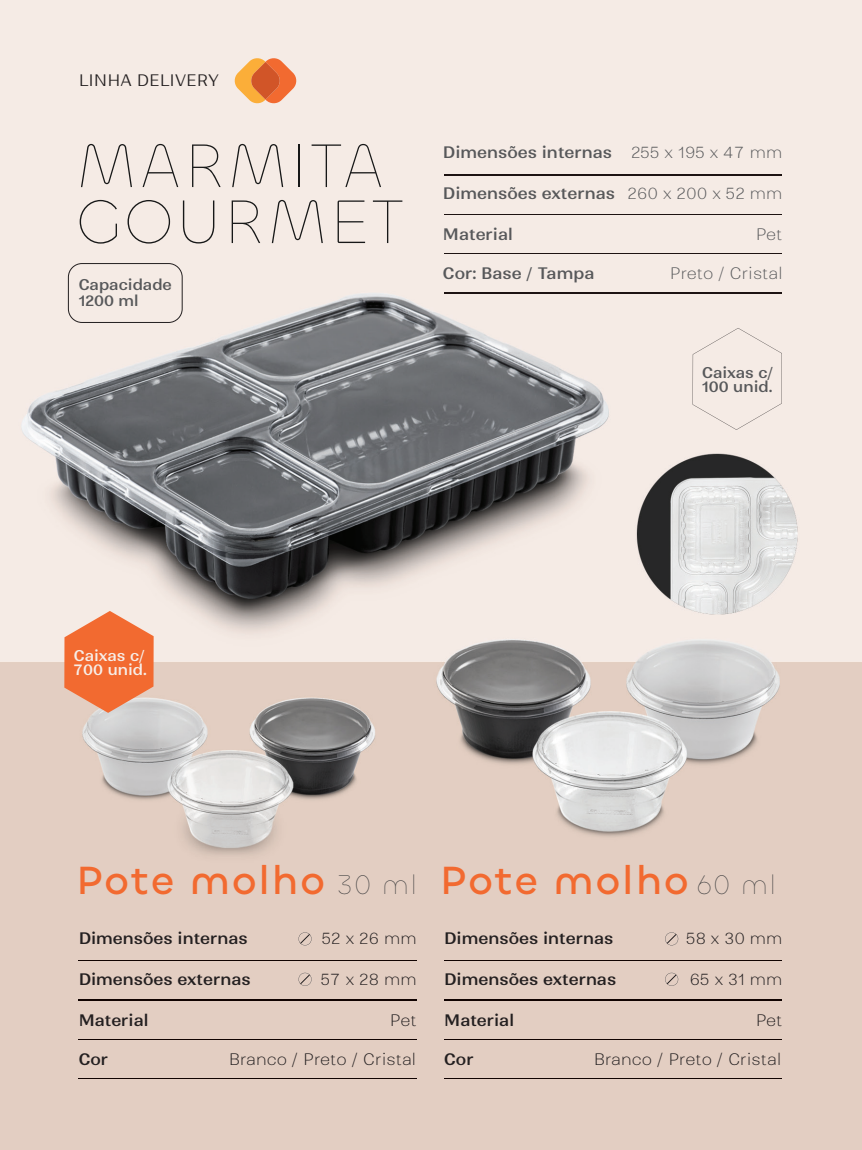
<style>
.page{position:relative;width:862px;height:1150px;background:#fff}
.page>*{position:absolute;margin:0;border:0;box-sizing:border-box;transform-origin:0 0}
.t1{font:200 64px/56px "Chillax";letter-spacing:.05em;color:#171818}
.t2{font:500 40.6px "Chillax";letter-spacing:.05em;color:#f26a30}
.t3{font:500 16px "Ranade";color:#231f20}
.t4{font:100 16px "Ranade";color:#231f20}
.t5{font:500 16px "Ranade";color:#57585a}
.t6{font:100 16px "Ranade";color:#57585a}
.t7{font:300 16px "Ranade";color:#231f20}
.t8{font:500 15px/14px "Ranade";color:#57585a}
.t9{font:500 15px/14px "Ranade";color:#f7eee8}
.s1{font-weight:200;font-size:28px;color:#3e3e3f}
</style>
<div class="page">
<img style="left:0;top:0;width:862px;height:1150px">
<div style="left:693px;top:328px;width:89px;height:102px;background:#f5ebe5"></div>
<img style="left:444px;top:175px;width:338px;height:1px">
<img style="left:444px;top:214px;width:338px;height:1px">
<img style="left:444px;top:254px;width:338px;height:1px">
<img style="left:444px;top:293px;width:338px;height:1px">
<div style="left:68px;top:263px;width:114px;height:60px;border:1px solid #231f20;border-radius:14px"></div>
<svg style="left:234px;top:57px;width:63px;height:47px;background:#ed9c67"></svg>
<svg style="left:299px;top:932px;width:13px;height:13px"></svg>
<svg style="left:299px;top:973px;width:13px;height:13px"></svg>
<svg style="left:665px;top:932px;width:13px;height:13px"></svg>
<svg style="left:665px;top:973px;width:13px;height:13px"></svg>
<svg style="left:64px;top:611px;width:90px;height:102px;background:#ef885b"></svg>
<img style="left:444px;top:961px;width:338px;height:1px">
<img style="left:444px;top:1000px;width:338px;height:1px">
<img style="left:444px;top:1039px;width:338px;height:1px">
<img style="left:444px;top:1079px;width:338px;height:1px">
<img style="left:78px;top:961px;width:338px;height:1px">
<img style="left:78px;top:1000px;width:338px;height:1px">
<img style="left:78px;top:1039px;width:338px;height:1px">
<img style="left:78px;top:1079px;width:338px;height:1px">
<p class="t7" style="left:79px;top:70px;width:142px">LINHA DELIVERY</p>
<h1 class="t1" style="left:76px;top:137px;width:328px">MARMITA<br>GOURMET</h1>
<p class="t5" style="left:443px;top:142px;width:171px">Dimensões internas</p>
<p class="t5" style="left:443px;top:183px;width:174px">Dimensões externas</p>
<p class="t5" style="left:443px;top:224px;width:71px">Material</p>
<p class="t5" style="left:443px;top:263px;width:153px">Cor: Base / Tampa</p>
<p class="t8" style="left:79px;top:276px;width:95px;line-height:16px">Capacidade<br>1200 ml</p>
<p class="t6" style="left:631px;top:142px;width:153px">255 x 195 x 47 mm</p>
<p class="t6" style="left:628px;top:183px;width:157px">260 x 200 x 52 mm</p>
<p class="t6" style="left:756px;top:224px;width:28px">Pet</p>
<p class="t6" style="left:670px;top:263px;width:114px">Preto / Cristal</p>
<p class="t8" style="left:702px;top:365px;width:73px">Caixas c/<br>100 unid.</p>
<p class="t9" style="left:74px;top:648px;width:75px">Caixas c/<br>700 unid.</p>
<h2 class="t2" style="left:76px;top:855px;width:701px">Pote molho <span class="s1">30 ml</span> Pote molho <span class="s1">60 ml</span></h2>
<p class="t3" style="left:444px;top:928px;width:171px">Dimensões internas</p>
<p class="t4" style="left:686px;top:928px;width:98px">58 x 30 mm</p>
<p class="t4" style="left:690px;top:969px;width:94px">65 x 31 mm</p>
<p class="t4" style="left:756px;top:1010px;width:28px">Pet</p>
<p class="t4" style="left:594px;top:1049px;width:189px">Branco / Preto / Cristal</p>
<p class="t3" style="left:79px;top:928px;width:171px">Dimensões internas</p>
<p class="t4" style="left:322px;top:928px;width:96px">52 x 26 mm</p>
<p class="t4" style="left:321px;top:969px;width:97px">57 x 28 mm</p>
<p class="t4" style="left:390px;top:1010px;width:28px">Pet</p>
<p class="t4" style="left:229px;top:1049px;width:189px">Branco / Preto / Cristal</p>
<p class="t3" style="left:79px;top:969px;width:174px">Dimensões externas</p>
<p class="t3" style="left:79px;top:1010px;width:71px">Material</p>
<p class="t3" style="left:79px;top:1049px;width:31px">Cor</p>
<p class="t3" style="left:444px;top:969px;width:174px">Dimensões externas</p>
<p class="t3" style="left:444px;top:1010px;width:71px">Material</p>
<p class="t3" style="left:444px;top:1049px;width:31px">Cor</p>
</div>
